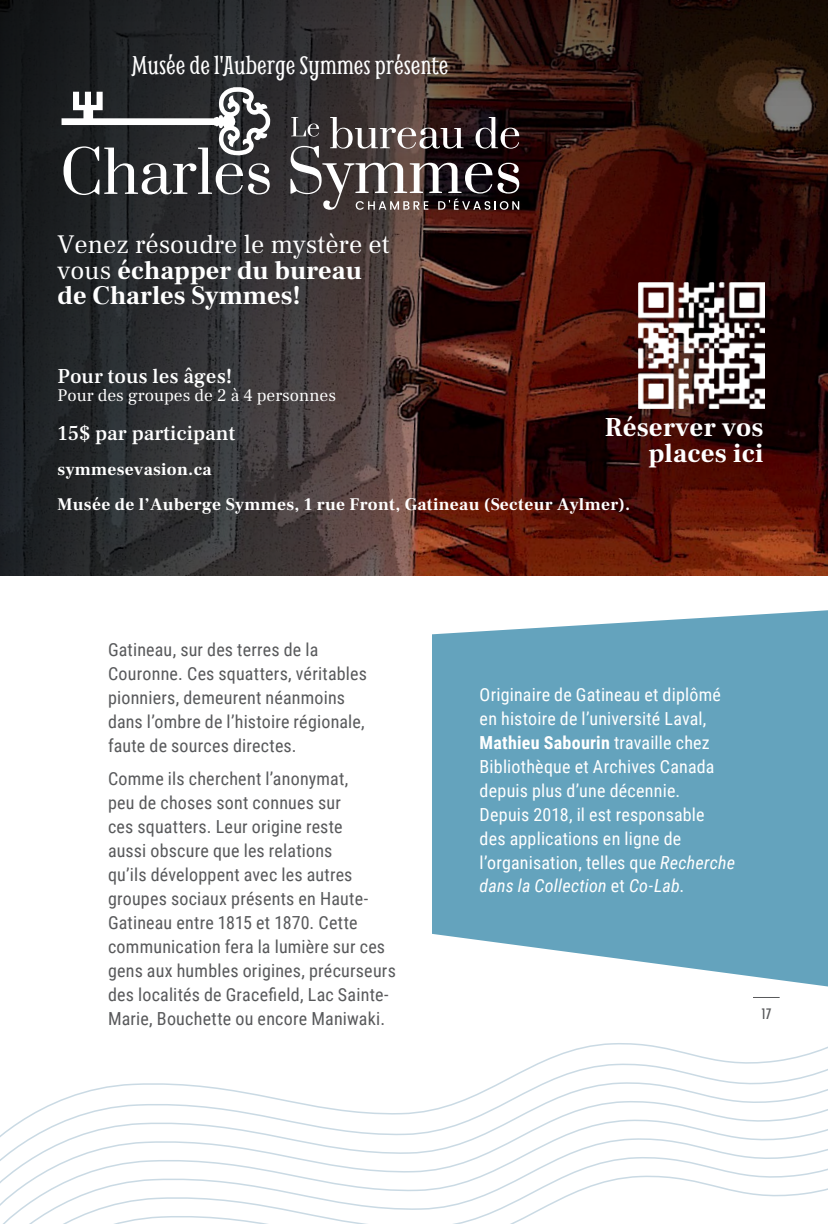
<style>
.page{position:relative;width:828px;height:1224px;background:#fff}
.page>*{position:absolute;margin:0;border:0;box-sizing:border-box;transform-origin:0 0}
.t1{font:28px "Smythe";color:#fff}
.t2{font:700 26.8px/26.6px "Frank Ruhl Libre";letter-spacing:.005em;color:#fff;text-align:right}
.t3{font:700 26.2px/25.4px "Frank Ruhl Libre";color:#fff}
.t4{font:500 20.8px "Frank Ruhl Libre";color:#fff}
.t5{font:18px/24px "Roboto Condensed";letter-spacing:.01em;color:#58595b}
.t6{font:18px/24px "Roboto Condensed";letter-spacing:.01em;color:#fff}
.t7{font:700 17.4px "Frank Ruhl Libre";letter-spacing:.015em;color:#fff}
.t8{font:17.4px "Frank Ruhl Libre";color:#fff}
.t9{font:500 condensed 14px "Futura";color:#58595b}
.s1{font-weight:400}
.s2{font-weight:700}
.s3{font-style:italic}
</style>
<div class="page">
<svg style="left:753px;top:997px;width:27px;height:1px"></svg>
<svg style="left:0;top:1043px;width:828px;height:181px"></svg>
<img style="left:418px;top:0;width:410px;height:576px">
<img style="left:0;top:0;width:418px;height:576px">
<svg style="left:62px;top:87px;width:208px;height:108px"></svg>
<svg style="left:290px;top:117px;width:229px;height:93px;background:#595051"></svg>
<img style="left:638px;top:282px;width:127px;height:127px">
<svg style="left:432px;top:610px;width:396px;height:377px;background:#74acc3"></svg>
<h1 class="t1" style="left:132px;top:48px;width:318px">Musée de l'Auberge Symmes présente</h1>
<h3 class="t3" style="left:58px;top:233px;width:334px"><span class="s1">Venez résoudre le mystère et vous</span> échapper du bureau de Charles Symmes!</h3>
<p class="t4" style="left:58px;top:363px;width:176px">Pour tous les âges!</p>
<p class="t4" style="left:58px;top:420px;width:179px">15$ par participant</p>
<p class="t8" style="left:58px;top:384px;width:280px">Pour des groupes de 2 à 4 personnes</p>
<h2 class="t2" style="left:605px;top:414px;width:160px">Réserver vos places ici</h2>
<p class="t7" style="left:58px;top:494px;width:574px">Musée de l’Auberge Symmes, 1 rue Front, Gatineau (Secteur Aylmer).</p>
<p class="t7" style="left:58px;top:459px;width:156px">symmesevasion.ca</p>
<p class="t5" style="left:108px;top:637px;width:261px">Gatineau, sur des terres de la Couronne. Ces squatters, véritables pionniers, demeurent néanmoins dans l’ombre de l’histoire régionale, faute de sources directes.</p>
<p class="t5" style="left:108px;top:766px;width:289px">Comme ils cherchent l’anonymat,<br>peu de choses sont connues sur<br>ces squatters. Leur origine reste<br>aussi obscure que les relations<br>qu’ils développent avec les autres groupes sociaux présents en Haute-Gatineau entre 1815 et 1870. Cette communication fera la lumière sur ces gens aux humbles origines, précurseurs des localités de Gracefield, Lac Sainte-Marie, Bouchette ou encore Maniwaki.</p>
<p class="t6" style="left:480px;top:681px;width:257px">Originaire de Gatineau et diplômé en histoire de l’université Laval,<br><span class="s2">Mathieu Sabourin</span> travaille chez<br>Bibliothèque et Archives Canada depuis plus d’une décennie.<br>Depuis 2018, il est responsable<br>des applications en ligne de l’organisation, telles que <span class="s3">Recherche dans la Collection</span> et <span class="s3">Co-Lab</span>.</p>
<p class="t9" style="left:761px;top:1004px;width:12px">17</p>
</div>
